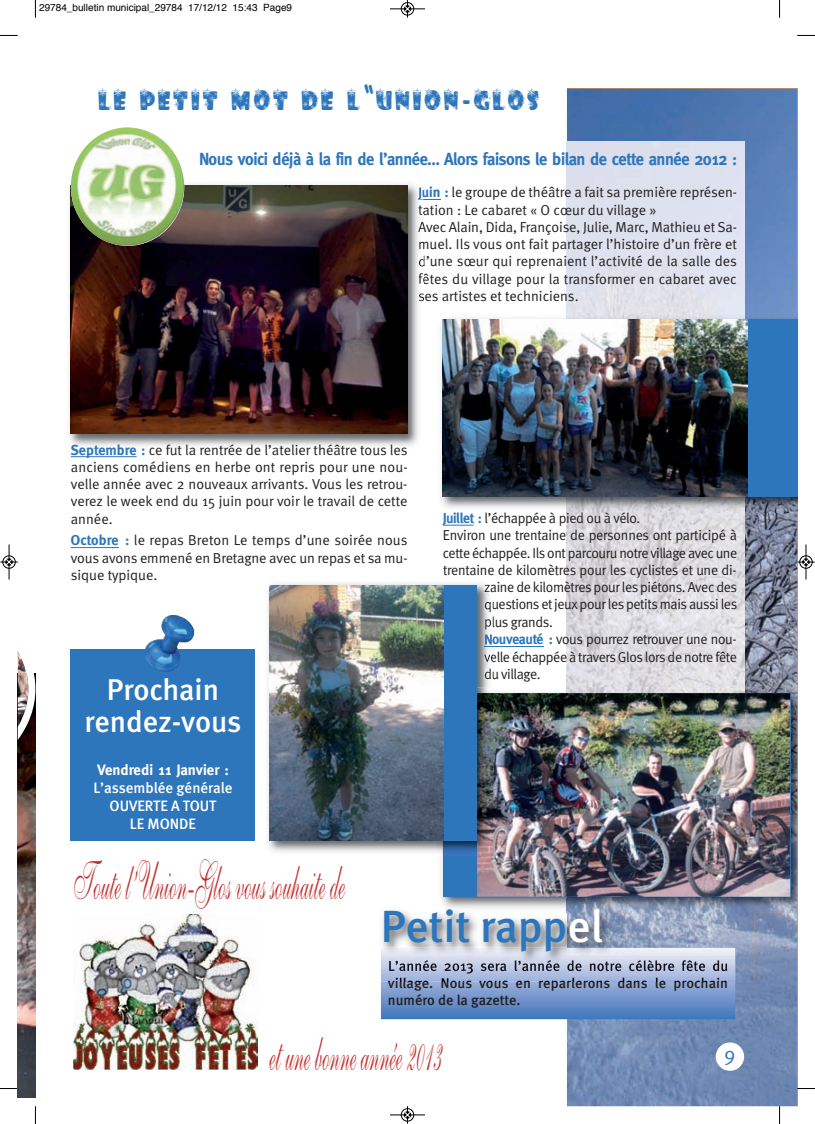
<style>
.page{position:relative;width:815px;height:1124px;background:#fff}
.page>*{position:absolute;margin:0;border:0;box-sizing:border-box;transform-origin:0 0}
.t1{font:54.62px "Shelley Allegro Script";color:#c42c2d;scale:.41 1}
.t2{font:500 45px "Meta";color:#2e76bc}
.t3{font:30px "winterflakes";letter-spacing:.1em;color:#2e76bc;scale:.95 1}
.t4{font:500 30px/32.5px "Meta";color:#fff;text-align:center}
.t5{font:20px "Meta Normal";color:#2e76bc}
.t6{font:700 17.5px "Meta";letter-spacing:-.025em;color:#2e76bc;scale:.95 1}
.t7{font:500 15px/18px "Meta";color:#fff;text-align:center}
.t8{font:700 15px "Meta";color:#fff}
.t9{font:14.38px/17.2px "Meta Normal";letter-spacing:-.015em;color:#231f20;text-align:justify}
.t10{font:500 14.38px/17.2px "Meta";letter-spacing:.005em;color:#231f20}
.t11{font:14.38px "Meta Normal";letter-spacing:-.035em;color:#231f20}
.t12{font:10px "Helvetica";color:#000}
.s1{font-family:"Meta";font-weight:700;color:#2e76bc}
.s2{color:#fff}
</style>
<div class="page">
<img style="left:18px;top:739px;width:17px;height:357px">
<img style="left:567px;top:89px;width:230px;height:1017px">
<div style="left:567px;top:142px;width:177px;height:171px;background:#dee1ee"></div>
<img style="left:567px;top:512px;width:177px;height:175px">
<div style="left:716px;top:1042px;width:28px;height:28px;background:#fff;border-radius:50%"></div>
<div style="left:71px;top:648px;width:184px;height:192px;background:#2e76bc"></div>
<img style="left:144px;top:614px;width:51px;height:58px">
<img style="left:69px;top:182px;width:354px;height:264px">
<svg style="left:418px;top:187px;width:22px;height:28px"></svg>
<svg style="left:418px;top:222px;width:6px;height:10px"></svg>
<svg style="left:419px;top:242px;width:5px;height:7px"></svg>
<svg style="left:419px;top:256px;width:5px;height:10px"></svg>
<svg style="left:419px;top:273px;width:5px;height:11px"></svg>
<svg style="left:419px;top:293px;width:5px;height:8px"></svg>
<img style="left:71px;top:185px;width:336px;height:248px">
<img style="left:441px;top:313px;width:356px;height:199px">
<div style="left:443px;top:319px;width:354px;height:177px;background:#2e76bc"></div>
<img style="left:443px;top:319px;width:304px;height:177px">
<img style="left:441px;top:855px;width:126px;height:43px">
<img style="left:567px;top:687px;width:230px;height:225px">
<img style="left:492px;top:687px;width:252px;height:6px">
<img style="left:477px;top:693px;width:313px;height:203px">
<hr style="left:443px;top:525px;width:31px;height:1px;background:#2e76bc">
<hr style="left:484px;top:646px;width:59px;height:1px;background:#2e76bc">
<hr style="left:71px;top:547px;width:48px;height:1px;background:#2e76bc">
<hr style="left:71px;top:456px;width:66px;height:1px;background:#2e76bc">
<img style="left:268px;top:741px;width:175px;height:114px">
<img style="left:268px;top:583px;width:221px;height:158px">
<img style="left:477px;top:687px;width:15px;height:6px">
<img style="left:443px;top:693px;width:49px;height:162px">
<svg style="left:485px;top:584px;width:8px;height:8px"></svg>
<svg style="left:484px;top:602px;width:9px;height:45px"></svg>
<svg style="left:484px;top:654px;width:9px;height:7px"></svg>
<svg style="left:485px;top:668px;width:6px;height:11px"></svg>
<div style="left:269px;top:585px;width:208px;height:255px;background:#2e76bc"></div>
<img style="left:269px;top:585px;width:174px;height:255px">
<img style="left:71px;top:127px;width:113px;height:119px">
<img style="left:382px;top:898px;width:372px;height:83px">
<img style="left:381px;top:947px;width:354px;height:12px">
<svg style="left:381px;top:959px;width:354px;height:59px;background:#809bc8"></svg>
<img style="left:74px;top:914px;width:184px;height:155px">
<svg style="left:18px;top:652px;width:17px;height:87px"></svg>
<svg style="left:35px;top:0;width:1px;height:18px"></svg>
<svg style="left:0;top:35px;width:18px;height:1px"></svg>
<svg style="left:779px;top:0;width:1px;height:18px"></svg>
<svg style="left:797px;top:35px;width:18px;height:1px"></svg>
<svg style="left:35px;top:1106px;width:1px;height:17px"></svg>
<svg style="left:0;top:1087px;width:18px;height:2px"></svg>
<svg style="left:779px;top:1106px;width:1px;height:17px"></svg>
<svg style="left:797px;top:1087px;width:18px;height:2px"></svg>
<div style="left:401px;top:2px;width:13px;height:14px;border:1px solid #fff;border-radius:50%"></div>
<hr style="left:390px;top:9px;width:35px;height:1px;background:#000">
<div style="left:401px;top:2px;width:13px;height:13px;border:1px solid #000;border-radius:50%"></div>
<svg style="left:404px;top:0;width:7px;height:18px"></svg>
<hr style="left:390px;top:1114px;width:35px;height:1px;background:#000">
<div style="left:401px;top:1108px;width:13px;height:13px;border:1px solid #000;border-radius:50%"></div>
<svg style="left:404px;top:1106px;width:7px;height:17px"></svg>
<div style="left:2px;top:555px;width:14px;height:13px;border:1px solid #fff;border-radius:50%"></div>
<hr style="left:9px;top:544px;width:1px;height:35px;background:#000">
<div style="left:3px;top:555px;width:12px;height:13px;border:1px solid #000;border-radius:50%"></div>
<svg style="left:0;top:558px;width:18px;height:7px"></svg>
<div style="left:799px;top:555px;width:14px;height:13px;border:1px solid #fff;border-radius:50%"></div>
<hr style="left:806px;top:544px;width:1px;height:35px;background:#000">
<div style="left:800px;top:555px;width:12px;height:13px;border:1px solid #000;border-radius:50%"></div>
<svg style="left:797px;top:558px;width:18px;height:7px"></svg>
<p class="t12" style="left:39px;top:4px;width:254px">29784_bulletin municipal_29784 17/12/12 15:43 Page9</p>
<h3 class="t3" style="left:99px;top:83px;width:465px">LE PETIT MOT DE L’UNION-GLOS</h3>
<p class="t6" style="left:199px;top:148px;width:568px">Nous voici déjà à la fin de l’année… Alors faisons le bilan de cette année 2012 :</p>
<p class="t9" style="left:418px;top:185px;width:321px;text-align:left"><span class="s1">Juin :</span> le groupe de théâtre a fait sa première représen&shy;tation : Le cabaret « O cœur du village »<br>Avec Alain, Dida, Françoise, Julie, Marc, Mathieu et Sa&shy;muel. Ils vous ont fait partager l’histoire d’un frère et d’une sœur qui reprenaient l’activité de la salle des fêtes du village pour la transformer en cabaret avec ses artistes et techniciens.</p>
<p class="t9" style="left:71px;top:442px;width:338px"><span class="s1">Septembre :</span> ce fut la rentrée de l’atelier théâtre tous les anciens comédiens en herbe ont repris pour une nou&shy;velle année avec 2 nouveaux arrivants. Vous les retrou&shy;verez le week end du 15 juin pour voir le travail de cette année.</p>
<p class="t9" style="left:71px;top:533px;width:338px"><span class="s1">Octobre :</span> le repas Breton Le temps d’une soirée nous vous avons emmené en Bretagne avec un repas et sa mu&shy;sique typique.</p>
<h3 class="t4" style="left:85px;top:672px;width:158px">Prochain rendez-vous</h3>
<p class="t8" style="left:97px;top:761px;width:133px">Vendredi 11 Janvier :</p>
<p class="t7" style="left:93px;top:779px;width:141px">L’assemblée générale<br>OUVERTE A TOUT<br>LE MONDE</p>
<p class="t9" style="left:443px;top:511px;width:199px"><span class="s1">Juillet :</span> l’échappée à pied ou à vélo.</p>
<p class="t9" style="left:443px;top:528px;width:296px">Environ une trentaine de personnes ont participé à</p>
<p class="t9" style="left:443px;top:545px;width:296px">cette échappée. Ils ont parcouru notre village avec une</p>
<p class="t9" style="left:443px;top:562px;width:295px">trentaine de kilomètres pour les cyclistes et une di-</p>
<p class="t9" style="left:484px;top:580px;width:254px">zaine de kilomètres pour les piétons. Avec des</p>
<p class="t9" style="left:484px;top:597px;width:255px">questions et jeux pour les petits mais aussi les</p>
<p class="t9" style="left:484px;top:614px;width:70px">plus grands.</p>
<p class="t9" style="left:484px;top:632px;width:254px"><span class="s1">Nouveauté :</span> vous pourrez retrouver une nou-</p>
<p class="t9" style="left:484px;top:649px;width:254px">velle échappée à travers Glos lors de notre fête</p>
<p class="t11" style="left:484px;top:669px;width:58px">du village.</p>
<h1 class="t1" style="left:71px;top:861px;width:661px">Toute l’Union-Glos vous souhaite de</h1>
<h2 class="t2" style="left:381px;top:900px;width:223px">Petit rapp<span class="s2">el</span></h2>
<p class="t10" style="left:388px;top:974px;width:342px">village. Nous vous en reparlerons dans le prochain numéro de la gazette.</p>
<h1 class="t1" style="left:266px;top:1032px;width:422px">et une bonne année 2013</h1>
<h3 class="t5" style="left:724px;top:1047px;width:13px">9</h3>
</div>
